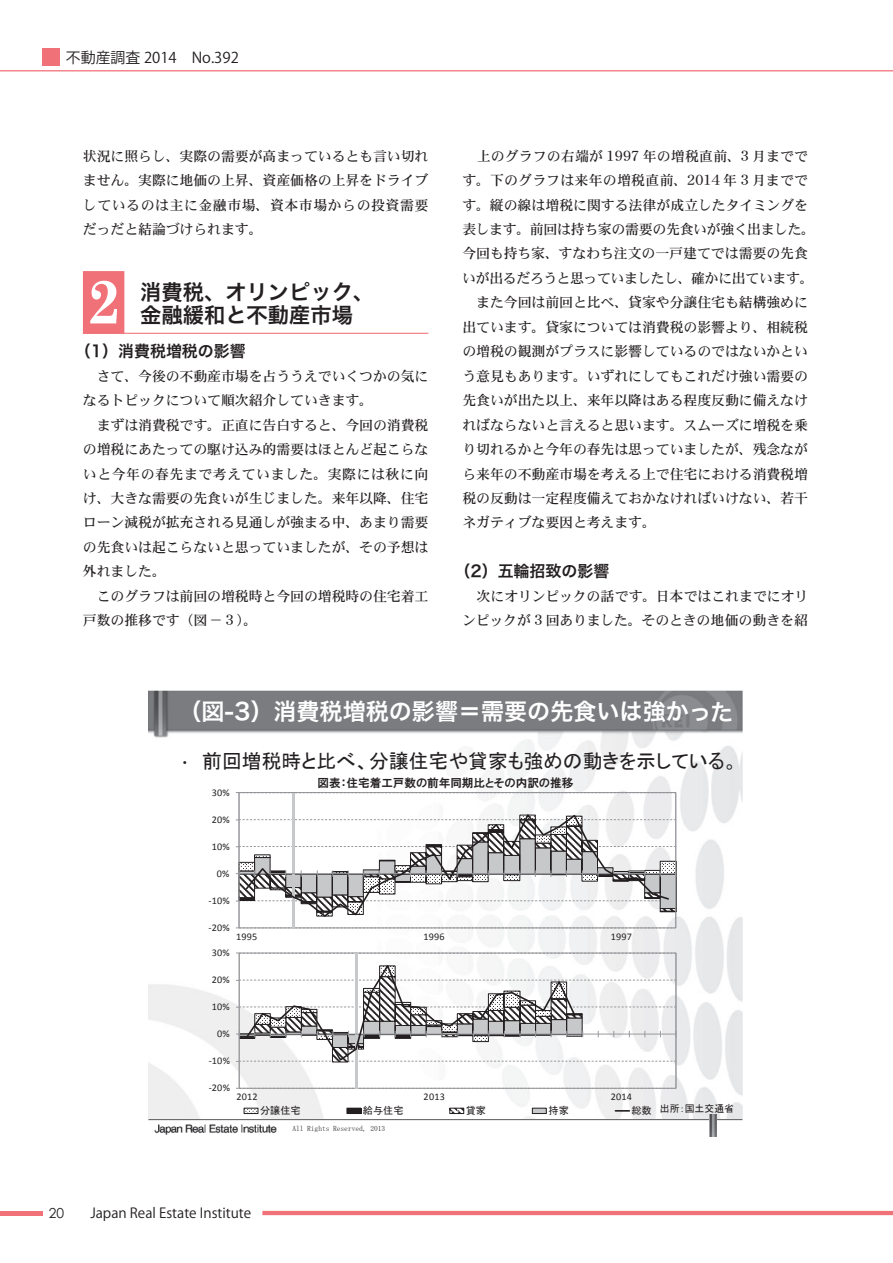
<style>
.page{position:relative;width:893px;height:1263px;background:#fff}
.page>*{position:absolute;margin:0;border:0;box-sizing:border-box;transform-origin:0 0}
.t1{font:700 61.65px "Century Schoolbook";color:#fff;scale:.95 1}
.t2{font:23.1px "Hira Kaku Pro W6";color:#fff}
.t3{font:21.3px/23.4px "Hira Kaku Pro W6";color:#231f20}
.t4{font:19.8px "MS P Gothic";color:#231f20}
.t5{font:15.9px "Hira Kaku Pro W6";color:#231f20}
.t6{font:14.85px "Koz Go Pro";color:#231f20}
.t7{font:13.8px/24.5px "DFHS Mincho W5 WINP RKSJ H";color:#231f20}
.t8{font:13.8px "Koz Go Pro";color:#231f20}
.t9{font:13.8px "Century Gothic";color:#231f20}
.t10{font:11.55px "HGP Gothic E";color:#231f20}
.t11{font:10.2px "Calibri";letter-spacing:.02em;color:#231f20}
.t12{font:10.2px "MS P Gothic";color:#231f20}
.t13{font:9.9px "MS P Gothic";color:#231f20}
.t14{font:7.35px "MS Mincho";letter-spacing:-.005em;color:#231f20}
.s1{font-family:"Hira Kaku Pro W3"}
</style>
<div class="page">
<hr style="left:0;top:1211px;width:43px;height:4px;background:#f17179">
<hr style="left:262px;top:1211px;width:631px;height:4px;background:#f17179">
<div style="left:83px;top:271px;width:41px;height:63px;background:#f17179"></div>
<hr style="left:83px;top:333px;width:345px;height:1px;background:#f17179">
<hr style="left:0;top:70px;width:893px;height:1px;background:#f17179">
<div style="left:43px;top:49px;width:17px;height:17px;background:#f17179"></div>
<img style="left:148px;top:691px;width:594px;height:428px">
<img style="left:148px;top:1120px;width:594px;height:15px">
<hr style="left:148px;top:1119px;width:594px;height:1px;background:#5c5c5f">
<img style="left:709px;top:1115px;width:8px;height:21px">
<div style="left:239px;top:792px;width:437px;height:136px;border:1px solid #939598"></div>
<hr style="left:292px;top:793px;width:3px;height:136px;background:#c7c8ca">
<hr style="left:675px;top:792px;width:1px;height:136px;background:#989a9d">
<hr style="left:239px;top:792px;width:1px;height:136px;background:#989a9d">
<svg style="left:236px;top:928px;width:440px;height:1px"></svg>
<svg style="left:236px;top:792px;width:439px;height:1px"></svg>
<svg style="left:236px;top:814px;width:441px;height:103px"></svg>
<svg style="left:244px;top:812px;width:426px;height:106px"></svg>
<hr style="left:355px;top:953px;width:2px;height:136px;background:#c7c8ca">
<hr style="left:676px;top:953px;width:1px;height:135px;background:#989a9d">
<hr style="left:239px;top:953px;width:1px;height:135px;background:#989a9d">
<svg style="left:236px;top:1088px;width:440px;height:1px"></svg>
<svg style="left:236px;top:953px;width:440px;height:1px"></svg>
<svg style="left:236px;top:962px;width:441px;height:100px"></svg>
<svg style="left:246px;top:1110px;width:10px;height:2px"></svg>
<div style="left:244px;top:1108px;width:14px;height:6px;border:1px solid #231f20"></div>
<div style="left:347px;top:1108px;width:14px;height:6px;background:#231f20"></div>
<svg style="left:452px;top:1110px;width:10px;height:2px"></svg>
<div style="left:450px;top:1108px;width:14px;height:6px;border:1px solid #231f20"></div>
<div style="left:532px;top:1108px;width:15px;height:6px;background:#c7c8ca"></div>
<div style="left:532px;top:1108px;width:15px;height:6px;border:1px solid #231f20"></div>
<svg style="left:615px;top:1110px;width:14px;height:2px"></svg>
<p class="t6" style="left:66px;top:48px;width:174px">不動産調査 2014　No.392</p>
<p class="t7" style="left:83px;top:144px;width:347px;text-align:justify">状況に照らし、実際の需要が高まっているとも言い切れません。実際に地価の上昇、資産価格の上昇をドライブしているのは主に金融市場、資本市場からの投資需要だっだと結論づけられます。</p>
<h1 class="t1" style="left:87px;top:254px;width:37px">2</h1>
<h3 class="t3" style="left:140px;top:279px;width:235px">消費税、オリンピック、金融緩和と不動産市場</h3>
<p class="t5" style="left:75px;top:337px;width:172px">（1）消費税増税の影響</p>
<p class="t7" style="left:83px;top:364px;width:347px">　さて、今後の不動産市場を占ううえでいくつかの気になるトピックについて順次紹介していきます。<br>　まずは消費税です。正直に告白すると、今回の消費税の増税にあたっての駆け込み的需要はほとんど起こらないと今年の春先まで考えていました。実際には秋に向け、大きな需要の先食いが生じました。来年以降、住宅ローン減税が拡充される見通しが強まる中、あまり需要の先食いは起こらないと思っていましたが、その予想は外れました。<br>　このグラフは前回の増税時と今回の増税時の住宅着工戸数の推移です（図－３）。</p>
<p class="t7" style="left:462px;top:143px;width:354px">　上のグラフの右端が 1997 年の増税直前、3 月までです。下のグラフは来年の増税直前、2014 年 3 月までです。縦の線は増税に関する法律が成立したタイミングを表します。前回は持ち家の需要の先食いが強く出ました。今回も持ち家、すなわち注文の一戸建てでは需要の先食いが出るだろうと思っていましたし、確かに出ています。　また今回は前回と比べ、貸家や分譲住宅も結構強めに出ています。貸家については消費税の影響より、相続税の増税の観測がプラスに影響しているのではないかという意見もあります。いずれにしてもこれだけ強い需要の先食いが出た以上、来年以降はある程度反動に備えなければならないと言えると思います。スムーズに増税を乗り切れるかと今年の春先は思っていましたが、残念ながら来年の不動産市場を考える上で住宅における消費税増税の反動は一定程度備えておかなければいけない、若干ネガティブな要因と考えます。</p>
<p class="t5" style="left:454px;top:557px;width:156px">（2）五輪招致の影響</p>
<p class="t7" style="left:462px;top:584px;width:348px">　次にオリンピックの話です。日本ではこれまでにオリンピックが 3 回ありました。そのときの地価の動きを紹</p>
<h2 class="t2" style="left:178px;top:691px;width:556px">（図-3）消費税増税の影響＝需要の先食いは強かった</h2>
<h3 class="t4" style="left:180px;top:751px;width:559px"><span class="s1">•</span> 前回増税時と比べ、分譲住宅や貸家も強めの動きを示している。</h3>
<p class="t11" style="left:212px;top:786px;width:19px">30%</p>
<p class="t11" style="left:212px;top:813px;width:19px">20%</p>
<p class="t11" style="left:212px;top:840px;width:19px">10%</p>
<p class="t11" style="left:217px;top:867px;width:14px">0%</p>
<p class="t11" style="left:209px;top:894px;width:23px">-10%</p>
<p class="t11" style="left:209px;top:921px;width:23px">-20%</p>
<p class="t10" style="left:318px;top:777px;width:257px">図表：住宅着工戸数の前年同期比とその内訳の推移</p>
<p class="t11" style="left:236px;top:930px;width:23px">1995</p>
<p class="t11" style="left:423px;top:930px;width:23px">1996</p>
<p class="t11" style="left:611px;top:930px;width:23px">1997</p>
<p class="t11" style="left:212px;top:946px;width:19px">30%</p>
<p class="t11" style="left:212px;top:973px;width:19px">20%</p>
<p class="t11" style="left:212px;top:1000px;width:19px">10%</p>
<p class="t11" style="left:217px;top:1027px;width:14px">0%</p>
<p class="t11" style="left:209px;top:1054px;width:23px">-10%</p>
<p class="t11" style="left:209px;top:1081px;width:23px">-20%</p>
<p class="t11" style="left:236px;top:1090px;width:23px">2012</p>
<p class="t11" style="left:424px;top:1090px;width:23px">2013</p>
<p class="t11" style="left:611px;top:1090px;width:23px">2014</p>
<p class="t12" style="left:260px;top:1105px;width:42px">分譲住宅</p>
<p class="t12" style="left:363px;top:1105px;width:42px">給与住宅</p>
<p class="t12" style="left:466px;top:1105px;width:22px">貸家</p>
<p class="t12" style="left:549px;top:1105px;width:22px">持家</p>
<p class="t12" style="left:631px;top:1105px;width:22px">総数</p>
<p class="t14" style="left:292px;top:1124px;width:94px">All Rights Reserved, 2013</p>
<p class="t13" style="left:660px;top:1103px;width:76px">出所：国土交通省</p>
<p class="t9" style="left:49px;top:1203px;width:17px">20</p>
<p class="t8" style="left:90px;top:1204px;width:162px">Japan Real Estate Institute</p>
</div>
